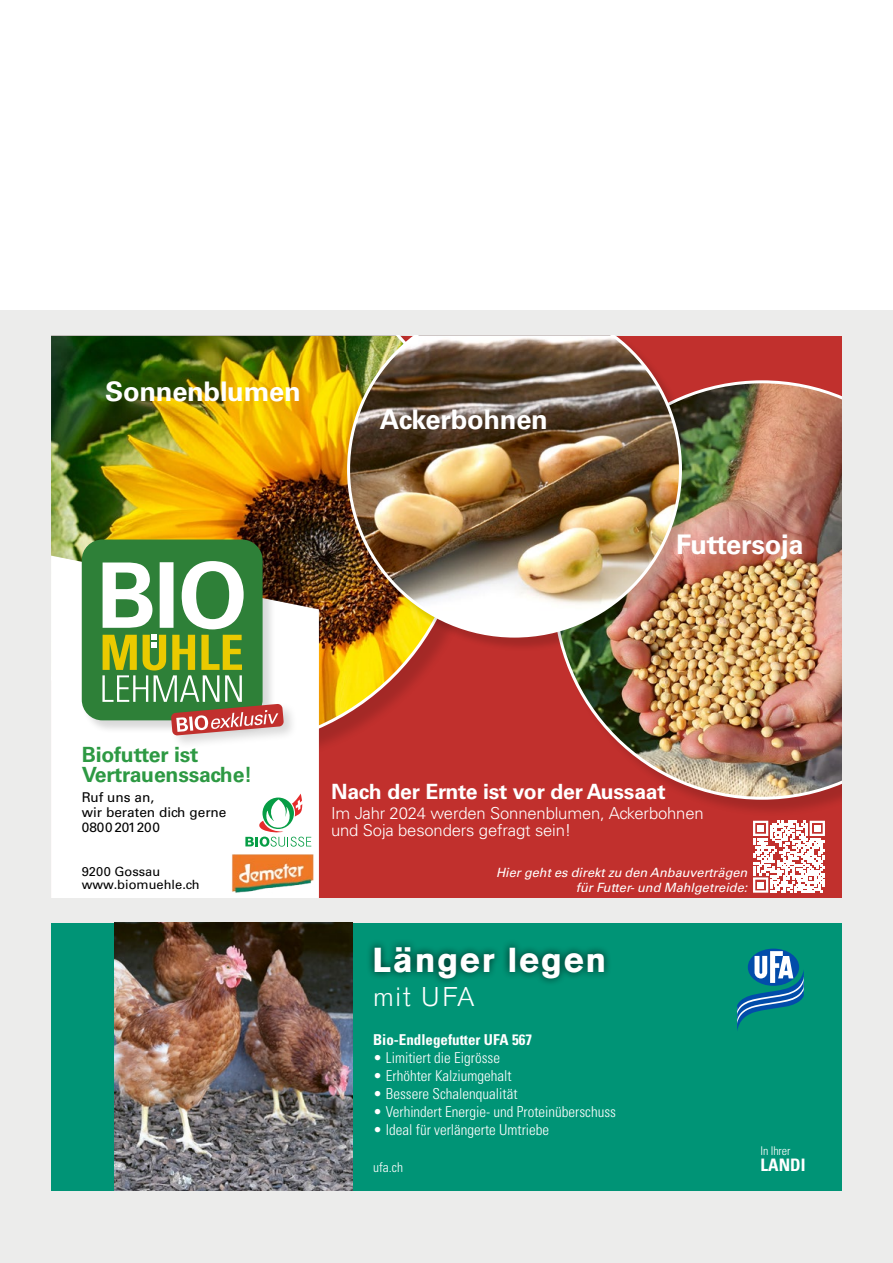
<style>
.page{position:relative;width:893px;height:1263px;background:#fff}
.page>*{position:absolute;margin:0;border:0;box-sizing:border-box;transform-origin:0 0}
.t1{font:700 34.5px "Akzidenz Grotesk BE";letter-spacing:.05em;color:#fff}
.t2{font:700 27px "Univers LT Std";letter-spacing:-.01em;color:#fff}
.t3{font:300 27px "Akzidenz Grotesk BE";letter-spacing:.06em;color:#fff}
.t4{font:700 21px "Univers LT Std";letter-spacing:-.01em;color:#fff}
.t5{font:700 21px/20.7px "Univers LT Std";letter-spacing:-.01em;color:#2d9943}
.t6{font:700 condensed 17.25px "Univers LT Std";color:#fff}
.t7{font:300 16.5px/16.5px "Univers LT Std";letter-spacing:-.01em;color:#fff}
.t8{font:300 condensed 15px "Univers LT Std";color:#fff}
.t9{font:700 condensed 15px "Univers LT Std";color:#fff}
.t10{font:13.5px/15px "Univers LT Std";color:#000}
.t11{font:300 condensed 13.5px "Univers LT Std";color:#fff}
.t12{font:italic 12.75px/15.3px "Univers LT Std";color:#fff;text-align:right}
.t13{font:12.75px/13.5px "Univers LT Std";color:#000}
.t14{font:300 condensed 12px "Univers LT Std";letter-spacing:-.01em;color:#fff}
</style>
<div class="page">
<div style="left:0;top:310px;width:893px;height:953px;background:#ececeb"></div>
<div style="left:51px;top:923px;width:791px;height:268px;background:#009476"></div>
<div style="left:748px;top:949px;width:51px;height:37px;background:#024caa;border-radius:50%"></div>
<svg style="left:737px;top:951px;width:67px;height:80px"></svg>
<img style="left:115px;top:923px;width:238px;height:268px">
<div style="left:366px;top:939px;width:246px;height:47px;background:#000;opacity:.75"></div>
<div style="left:51px;top:336px;width:791px;height:561px;background:#c1302d"></div>
<img style="left:51px;top:336px;width:387px;height:410px">
<div style="left:555px;top:382px;width:287px;height:435px;background:#000;opacity:.15"></div>
<img style="left:555px;top:380px;width:287px;height:420px">
<div style="left:349px;top:336px;width:347px;height:315px;background:#000;opacity:.15"></div>
<img style="left:347px;top:336px;width:335px;height:302px">
<div style="left:51px;top:556px;width:268px;height:341px;background:#fff"></div>
<div style="left:82px;top:540px;width:194px;height:194px;background:#000;opacity:.15"></div>
<div style="left:82px;top:539px;width:181px;height:181px;background:#2e8038;border-radius:21px"></div>
<svg style="left:103px;top:561px;width:141px;height:68px"></svg>
<div style="left:169px;top:702px;width:129px;height:48px;background:#000;opacity:.15"></div>
<svg style="left:102px;top:635px;width:182px;height:101px"></svg>
<svg style="left:245px;top:794px;width:66px;height:53px;background:#d2e3d4"></svg>
<img style="left:231px;top:852px;width:83px;height:42px">
<svg style="left:753px;top:821px;width:72px;height:72px"></svg>
<div style="left:757px;top:825px;width:7px;height:7px;background:#fff"></div>
<div style="left:814px;top:825px;width:7px;height:7px;background:#fff"></div>
<div style="left:757px;top:882px;width:7px;height:6px;background:#fff"></div>
<h2 class="t2" style="left:105px;top:376px;width:197px">Sonnenblumen</h2>
<h2 class="t2" style="left:380px;top:403px;width:169px">Ackerbohnen</h2>
<h2 class="t2" style="left:676px;top:529px;width:129px">Futtersoja</h2>
<h3 class="t5" style="left:82px;top:744px;width:172px">Biofutter ist<br>Vertrauenssache!</h3>
<p class="t10" style="left:82px;top:789px;width:146px">Ruf uns an,<br>wir beraten dich gerne<br>0800201200</p>
<p class="t13" style="left:82px;top:864px;width:119px">9200 Gossau www.biomuehle.ch</p>
<p class="t12" style="left:496px;top:865px;width:253px">Hier geht es direkt zu den Anbauverträgen für Futter- und Mahlgetreide:</p>
<h3 class="t4" style="left:331px;top:779px;width:336px">Nach der Ernte ist vor der Aussaat</h3>
<p class="t7" style="left:331px;top:805px;width:374px">Im Jahr 2024 werden Sonnenblumen, Ackerbohnen und Soja besonders gefragt sein!</p>
<h1 class="t1" style="left:372px;top:940px;width:235px">Länger legen</h1>
<h2 class="t3" style="left:373px;top:981px;width:103px">mit UFA</h2>
<p class="t9" style="left:373px;top:1030px;width:160px">Bio-Endlegefutter UFA 567</p>
<p class="t8" style="left:373px;top:1048px;width:128px">• Limitiert die Eigrösse</p>
<p class="t8" style="left:373px;top:1066px;width:140px">• Erhöhter Kalziumgehalt</p>
<p class="t8" style="left:373px;top:1084px;width:146px">• Bessere Schalenqualität</p>
<p class="t8" style="left:373px;top:1102px;width:244px">• Verhindert Energie- und Proteinüberschuss</p>
<p class="t8" style="left:373px;top:1120px;width:178px">• Ideal für verlängerte Umtriebe</p>
<p class="t11" style="left:373px;top:1159px;width:31px">ufa.ch</p>
<p class="t14" style="left:761px;top:1143px;width:31px">In Ihrer</p>
<p class="t6" style="left:761px;top:1154px;width:46px">LANDI</p>
</div>
